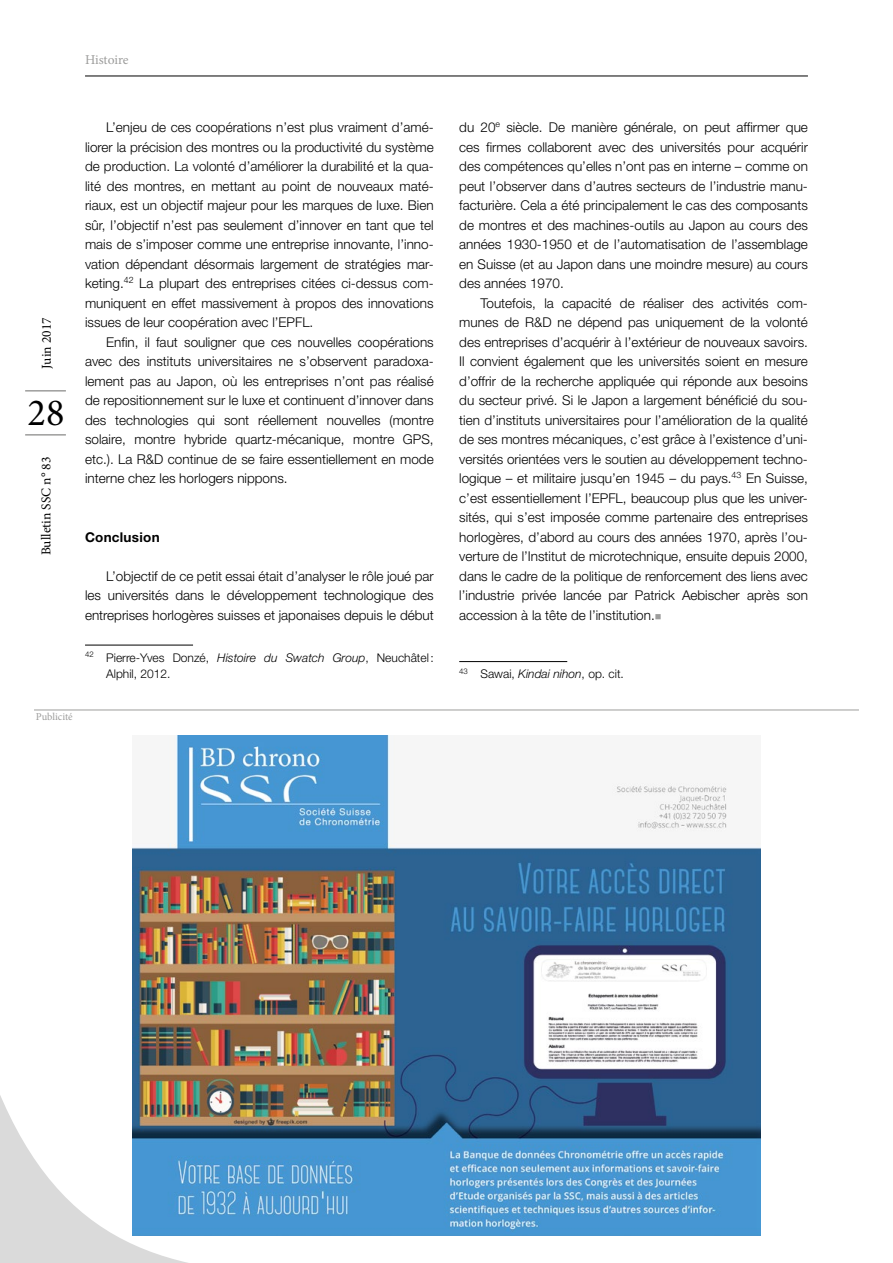
<style>
.page{position:relative;width:893px;height:1263px;background:#fff}
.page>*{position:absolute;margin:0;border:0;box-sizing:border-box;transform-origin:0 0}
.t1{font:38.4px "Minion Pro";color:#000}
.Texte{font:300 13.5px/19.5px "Helvetica Neue";color:#000;text-align:justify}
.t2{font:13.5px "Minion Pro";color:#000}
.Sous-titre_1{font:700 13.5px "Helvetica Neue";letter-spacing:.02em;color:#000}
.t3{font:13.5px "Minion Pro";letter-spacing:-.005em;color:#9d9d9c}
.Note_de_bas_de_page{font:300 12px/16.5px "Helvetica Neue";color:#000}
.Publicité{font:10.5px "Minion Pro";color:#9d9d9c}
.s1{font-style:italic}
.s2{color:#9d9d9c}
</style>
<div class="page">
<hr style="left:85px;top:76px;width:723px;height:1px;background:#000">
<svg style="left:0;top:1095px;width:341px;height:168px"></svg>
<hr style="left:25px;top:390px;width:41px;height:2px;background:#9d9d9c">
<hr style="left:25px;top:434px;width:41px;height:2px;background:#9d9d9c">
<hr style="left:85px;top:645px;width:108px;height:1px;background:#000">
<hr style="left:459px;top:661px;width:108px;height:1px;background:#000">
<img style="left:132px;top:736px;width:628px;height:499px">
<hr style="left:34px;top:710px;width:825px;height:1px;background:#9d9d9c">
<p class="t3" style="left:85px;top:50px;width:45px">Histoire</p>
<p class="t2" style="left:38px;top:368px;width:53px;rotate:-90deg">Juin 2017</p>
<h1 class="t1" style="left:28px;top:387px;width:38px">28</h1>
<p class="t2" style="left:37px;top:555px;width:100px;rotate:-90deg">Bulletin SSC n° 83</p>
<p class="Texte" style="left:85px;top:117px;width:350px;text-indent:21px">L’enjeu de ces coopérations n’est plus vraiment d’amé&shy;liorer la précision des montres ou la productivité du système de production. La volonté d’améliorer la durabilité et la qua&shy;lité des montres, en mettant au point de nouveaux maté&shy;riaux, est un objectif majeur pour les marques de luxe. Bien sûr, l’objectif n’est pas seulement d’innover en tant que tel mais de s’imposer comme une entreprise innovante, l’inno&shy;vation dépendant désormais largement de stratégies mar&shy;keting.<sup>42</sup> La plupart des entreprises citées ci-dessus com&shy;muniquent en effet massivement à propos des innovations issues de leur coopération avec l’EPFL.</p>
<p class="Texte" style="left:85px;top:332px;width:350px;text-indent:21px">Enfin, il faut souligner que ces nouvelles coopérations avec des instituts universitaires ne s’observent paradoxa&shy;lement pas au Japon, où les entreprises n’ont pas réalisé de repositionnement sur le luxe et continuent d’innover dans des technologies qui sont réellement nouvelles (montre solaire, montre hybride quartz-mécanique, montre GPS, etc.). La R&amp;D continue de se faire essentiellement en mode interne chez les horlogers nippons.</p>
<p class="Sous-titre_1" style="left:85px;top:528px;width:76px">Conclusion</p>
<p class="Texte" style="left:85px;top:566px;width:350px;text-indent:21px">L’objectif de ce petit essai était d’analyser le rôle joué par les universités dans le développement technologique des entreprises horlogères suisses et japonaises depuis le début</p>
<p class="Note_de_bas_de_page" style="left:106px;top:649px;width:329px;text-indent:-21px"><sup>42</sup> Pierre-Yves Donzé, <span class="s1">Histoire du Swatch Group</span>, Neuchâtel:<br>Alphil, 2012.</p>
<p class="Publicité" style="left:36px;top:710px;width:38px">Publicité</p>
<p class="Texte" style="left:459px;top:117px;width:350px">du 20<sup>e</sup> siècle. De manière générale, on peut affirmer que ces firmes collaborent avec des universités pour acquérir des compétences qu’elles n’ont pas en interne – comme on peut l’observer dans d’autres secteurs de l’industrie manu&shy;facturière. Cela a été principalement le cas des composants de montres et des machines-outils au Japon au cours des années 1930-1950 et de l’automatisation de l’assemblage en Suisse (et au Japon dans une moindre mesure) au cours des années 1970.</p>
<p class="Texte" style="left:459px;top:293px;width:350px;text-indent:21px">Toutefois, la capacité de réaliser des activités com&shy;munes de R&amp;D ne dépend pas uniquement de la volonté des entreprises d’acquérir à l’extérieur de nouveaux savoirs.<br>Il convient également que les universités soient en mesure d’offrir de la recherche appliquée qui réponde aux besoins du secteur privé. Si le Japon a largement bénéficié du sou&shy;tien d’instituts universitaires pour l’amélioration de la qualité de ses montres mécaniques, c’est grâce à l’existence d’uni&shy;versités orientées vers le soutien au développement techno&shy;logique – et militaire jusqu’en 1945 – du pays.<sup>43</sup> En Suisse, c’est essentiellement l’EPFL, beaucoup plus que les univer&shy;sités, qui s’est imposée comme partenaire des entreprises horlogères, d’abord au cours des années 1970, après l’ou&shy;verture de l’Institut de microtechnique, ensuite depuis 2000, dans le cadre de la politique de renforcement des liens avec l’industrie privée lancée par Patrick Aebischer après son accession à la tête de l’institution.<span class="s2">■</span></p>
<p class="Note_de_bas_de_page" style="left:459px;top:665px;width:166px"><sup>43</sup> Sawai, <span class="s1">Kindai nihon</span>, op. cit.</p>
</div>
